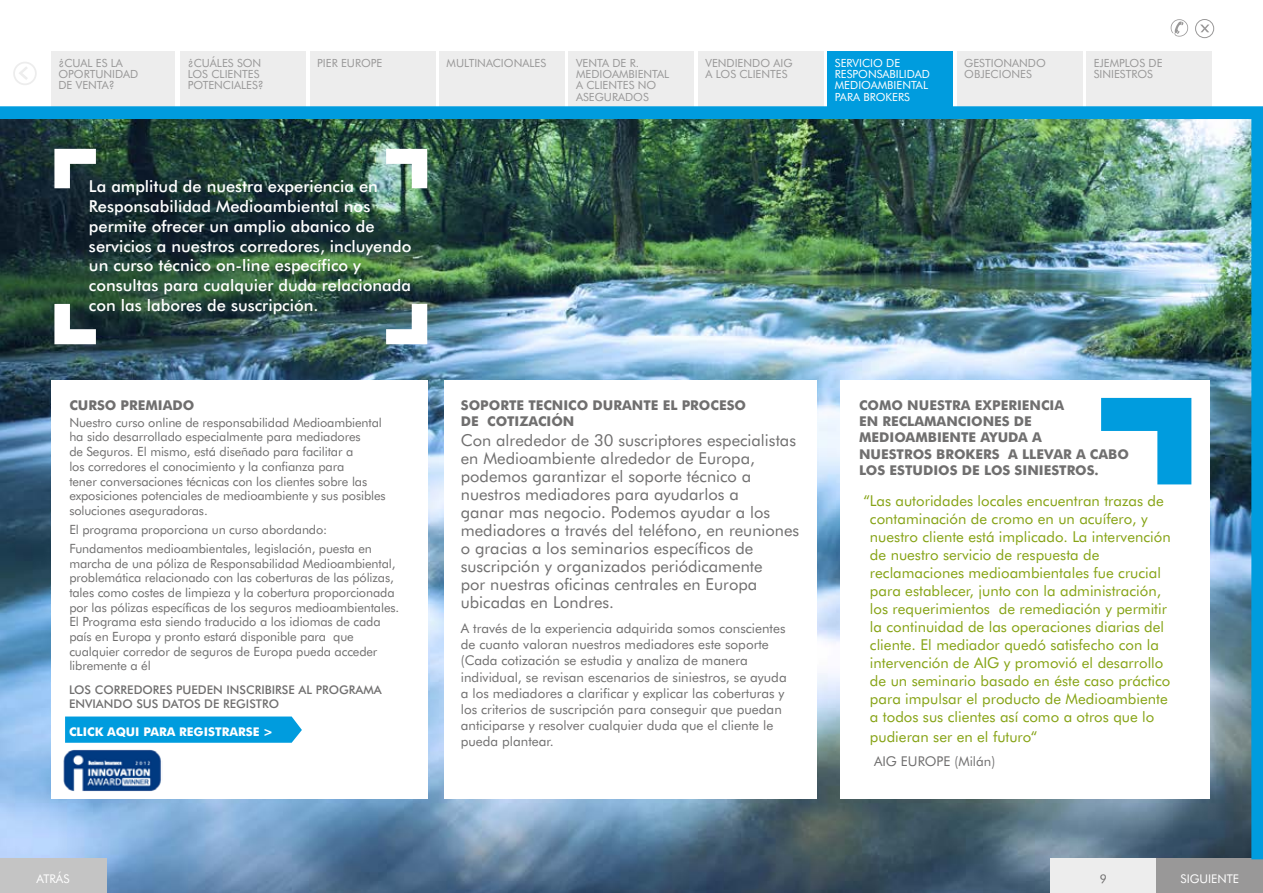
<style>
.page{position:relative;width:1263px;height:893px;background:#fff}
.page>*{position:absolute;margin:0;border:0;box-sizing:border-box;transform-origin:0 0}
.t1{font:16.5px/18px "AIG Futura";color:#706f6f}
.t2{font:500 16.5px/19.8px "AIG Futura";color:#fff}
.t3{font:15px/18px "AIG Futura";color:#86a315}
.t4{font:13.5px/16.2px "AIG Futura";color:#706f6f}
.t5{font:700 13.5px/16.2px "AIG Futura";color:#706f6f}
.t6{font:12.75px/14.7px "AIG Futura";letter-spacing:-.01em;color:#706f6f}
.t7{font:500 12px/14.4px "AIG Futura";color:#706f6f}
.t8{font:700 12px "AIG Futura";color:#fff}
.t9{font:12px "AIG Futura";color:#fff}
.t10{font:12px "AIG Futura";color:#706f6f}
.t11{font:11.25px/11.2px "AIG Futura";color:#999898}
.t12{font:11.25px/11.2px "AIG Futura";color:#fff}
</style>
<div class="page">
<svg style="left:1171px;top:19px;width:17px;height:18px"></svg>
<div style="left:1195px;top:19px;width:19px;height:19px;border:1px solid #999898;border-radius:50%"></div>
<svg style="left:1200px;top:25px;width:9px;height:7px"></svg>
<svg style="left:19px;top:67px;width:9px;height:13px"></svg>
<div style="left:13px;top:62px;width:24px;height:23px;border:2px solid #ededed;border-radius:50%"></div>
<div style="left:51px;top:51px;width:123px;height:55px;background:#ededed"></div>
<div style="left:957px;top:51px;width:125px;height:55px;background:#ededed"></div>
<div style="left:1086px;top:51px;width:126px;height:55px;background:#ededed"></div>
<div style="left:439px;top:51px;width:126px;height:55px;background:#ededed"></div>
<div style="left:698px;top:51px;width:126px;height:55px;background:#ededed"></div>
<div style="left:569px;top:51px;width:125px;height:55px;background:#ededed"></div>
<div style="left:827px;top:51px;width:126px;height:55px;background:#009cde"></div>
<div style="left:180px;top:51px;width:126px;height:55px;background:#ededed"></div>
<div style="left:310px;top:51px;width:125px;height:55px;background:#ededed"></div>
<img style="left:106px;top:859px;width:944px;height:34px">
<div style="left:1050px;top:859px;width:213px;height:34px;background:#ededed"></div>
<div style="left:0;top:859px;width:106px;height:34px;background:#c4c4c4"></div>
<div style="left:1157px;top:859px;width:106px;height:34px;background:#999898"></div>
<img style="left:0;top:106px;width:1263px;height:753px">
<svg style="left:386px;top:149px;width:41px;height:39px"></svg>
<svg style="left:386px;top:304px;width:41px;height:40px"></svg>
<svg style="left:54px;top:304px;width:42px;height:40px"></svg>
<svg style="left:54px;top:149px;width:42px;height:39px"></svg>
<div style="left:444px;top:381px;width:372px;height:418px;background:#fff"></div>
<div style="left:840px;top:381px;width:370px;height:418px;background:#fff"></div>
<svg style="left:1101px;top:398px;width:90px;height:86px"></svg>
<img style="left:61px;top:749px;width:102px;height:43px">
<svg style="left:65px;top:716px;width:237px;height:27px"></svg>
<p class="t11" style="left:188px;top:57px;width:77px">¿CUÁLES SON<br>LOS CLIENTES<br>POTENCIALES?</p>
<p class="t11" style="left:705px;top:57px;width:89px">VENDIENDO AIG<br>A LOS CLIENTES</p>
<p class="t11" style="left:1094px;top:57px;width:70px">EJEMPLOS DE<br>SINIESTROS</p>
<p class="t11" style="left:58px;top:57px;width:66px">¿CUAL ES LA</p>
<p class="t11" style="left:317px;top:57px;width:67px">PIER EUROPE</p>
<p class="t11" style="left:58px;top:69px;width:81px">OPORTUNIDAD<br>DE VENTA?</p>
<p class="t11" style="left:447px;top:57px;width:101px">MULTINACIONALES</p>
<p class="t11" style="left:964px;top:57px;width:83px">GESTIONANDO<br>OBJECIONES</p>
<p class="t12" style="left:835px;top:57px;width:97px">SERVICIO DE<br>RESPONSABILIDAD<br>MEDIOAMBIENTAL<br>PARA BROKERS</p>
<p class="t11" style="left:576px;top:57px;width:95px">VENTA DE R.<br>MEDIOAMBIENTAL<br>A CLIENTES NO<br>ASEGURADOS</p>
<p class="t2" style="left:89px;top:176px;width:324px">La amplitud de nuestra experiencia en Responsabilidad Medioambiental nos permite ofrecer un amplio abanico de servicios a nuestros corredores, incluyendo un curso técnico on-line específico y consultas para cualquier duda relacionada con las labores de suscripción.</p>
<p class="t5" style="left:69px;top:397px;width:127px">CURSO PREMIADO</p>
<p class="t6" style="left:69px;top:415px;width:318px">Nuestro curso online de responsabilidad Medioambiental ha sido desarrollado especialmente para mediadores<br>de Seguros. El mismo, está diseñado para facilitar a<br>los corredores el conocimiento y la confianza para<br>tener conversaciones técnicas con los clientes sobre las exposiciones potenciales de medioambiente y sus posibles soluciones aseguradoras.</p>
<p class="t6" style="left:69px;top:520px;width:304px;line-height:18.9px">El programa proporciona un curso abordando:<br>Fundamentos medioambientales, legislación, puesta en</p>
<p class="t6" style="left:69px;top:556px;width:331px">marcha de una póliza de Responsabilidad Medioambiental, problemática relacionado con las coberturas de las pólizas, tales como costes de limpieza y la cobertura proporcionada por las pólizas específicas de los seguros medioambientales.<br>El Programa esta siendo traducido a los idiomas de cada país en Europa y pronto estará disponible para que cualquier corredor de seguros de Europa pueda acceder libremente a él</p>
<p class="t7" style="left:69px;top:682px;width:314px">LOS CORREDORES PUEDEN INSCRIBIRSE AL PROGRAMA<br>ENVIANDO SUS DATOS DE REGISTRO</p>
<p class="t8" style="left:69px;top:724px;width:206px">CLICK AQUI PARA REGISTRARSE &gt;</p>
<p class="t5" style="left:461px;top:397px;width:287px">SOPORTE TECNICO DURANTE EL PROCESO<br>DE COTIZACIÓN</p>
<p class="t1" style="left:461px;top:431px;width:340px">Con alrededor de 30 suscriptores especialistas en Medioambiente alrededor de Europa, podemos garantizar el soporte técnico a nuestros mediadores para ayudarlos a<br>ganar mas negocio. Podemos ayudar a los mediadores a través del teléfono, en reuniones o gracias a los seminarios específicos de suscripción y organizados periódicamente<br>por nuestras oficinas centrales en Europa ubicadas en Londres.</p>
<p class="t4" style="left:461px;top:620px;width:327px">A través de la experiencia adquirida somos conscientes de cuanto valoran nuestros mediadores este soporte (Cada cotización se estudia y analiza de manera individual, se revisan escenarios de siniestros, se ayuda a los mediadores a clarificar y explicar las coberturas y los criterios de suscripción para conseguir que puedan anticiparse y resolver cualquier duda que el cliente le pueda plantear.</p>
<p class="t5" style="left:859px;top:397px;width:271px">COMO NUESTRA EXPERIENCIA<br>EN RECLAMANCIONES DE<br>MEDIOAMBIENTE AYUDA A<br>NUESTROS BROKERS A LLEVAR A CABO<br>LOS ESTUDIOS DE LOS SINIESTROS.</p>
<p class="t3" style="left:870px;top:491px;width:302px;text-indent:-7px">“Las autoridades locales encuentran trazas de contaminación de cromo en un acuífero, y nuestro cliente está implicado. La intervención de nuestro servicio de respuesta de reclamaciones medioambientales fue crucial para establecer, junto con la administración, los requerimientos de remediación y permitir la continuidad de las operaciones diarias del cliente. El mediador quedó satisfecho con la intervención de AIG y promovió el desarrollo de un seminario basado en éste caso práctico para impulsar el producto de Medioambiente a todos sus clientes así como a otros que lo</p>
<p class="t3" style="left:870px;top:727px;width:169px">pudieran ser en el futuro“</p>
<p class="t4" style="left:874px;top:753px;width:123px">AIG EUROPE (Milán)</p>
<p class="t9" style="left:37px;top:871px;width:34px">ATRÁS</p>
<p class="t9" style="left:1180px;top:871px;width:60px">SIGUIENTE</p>
<p class="t10" style="left:1100px;top:871px;width:9px">9</p>
</div>
